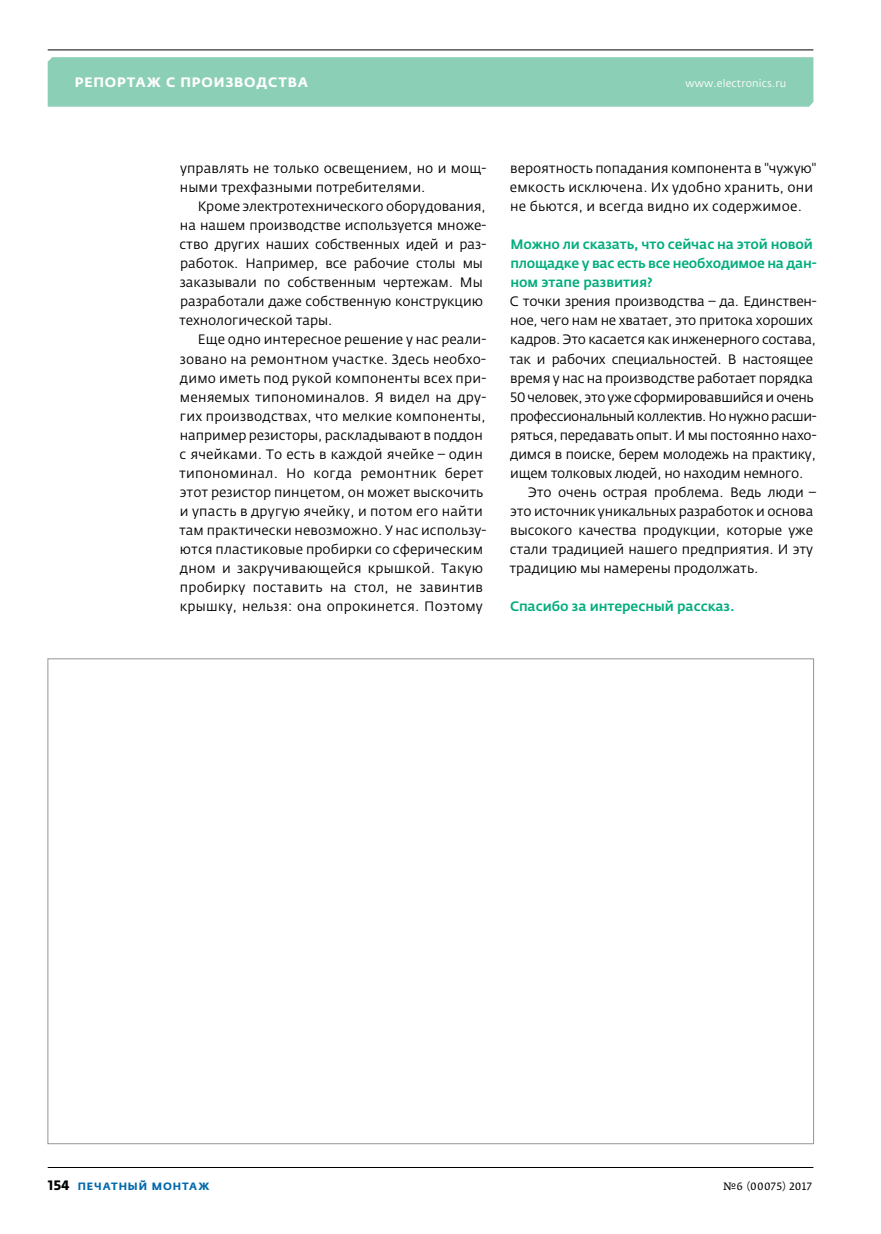
<style>
.page{position:relative;width:881px;height:1234px;background:#fff}
.page>*{position:absolute;margin:0;border:0;box-sizing:border-box;transform-origin:0 0}
.t1{font:13.5px/19px "Fedra Sans Pro";letter-spacing:-.005em;color:#000}
.t2{font:13.5px/19px "Fedra Sans Pro";letter-spacing:.015em;color:#000}
.t3{font:500 13.5px/19px "Fedra Sans Pro";letter-spacing:-.01em;color:#00ad7d}
.t4{font:13.5px "Fedra Sans Pro";letter-spacing:-.03em;color:#000}
.t5{font:13.5px "Fedra Sans Pro";letter-spacing:-.025em;color:#000}
.t6{font:700 13.5px "Fedra Sans Alt Pro";letter-spacing:.06em;color:#fff}
.t7{font:10.5px "Fedra Sans Pro";letter-spacing:.015em;color:#fff}
.t8{font:700 10.5px "Fedra Sans Alt Pro";letter-spacing:.09em;color:#0068ac}
.t9{font:10.5px "Fedra Serif A Pro";letter-spacing:.035em;color:#000}
.s1{font-family:"Fedra Sans Pro";font-size:13.5px;color:#000}
</style>
<div class="page">
<div style="left:48px;top:57px;width:765px;height:50px;background:#8ccfb7"></div>
<hr style="left:48px;top:49px;width:765px;height:1px;background:#000">
<hr style="left:48px;top:1166px;width:765px;height:1px;background:#000">
<p class="t6" style="left:75px;top:74px;width:235px">Репортаж с производства</p>
<p class="t7" style="left:685px;top:77px;width:102px">www.electronics.ru</p>
<p class="t1" style="left:180px;top:159px;width:307px">управлять не только освещением, но и мощ&shy;ными трехфазными потребителями.</p>
<p class="t1" style="left:179px;top:197px;width:308px;text-indent:19px">Кроме электротехнического оборудования, на нашем производстве используется множе&shy;ство других наших собственных идей и раз&shy;работок. Например, все рабочие столы мы заказывали по собственным чертежам. Мы разработали даже собственную конструкцию технологической тары.</p>
<p class="t2" style="left:179px;top:330px;width:309px;text-indent:19px">Еще одно интересное решение у нас реали&shy;зовано на ремонтном участке. Здесь необхо&shy;димо иметь под рукой компоненты всех при&shy;меняемых типономиналов. Я видел на дру&shy;гих производствах, что мелкие компоненты, например резисторы, раскладывают в поддон с ячейками. То есть в каждой ячейке – один типономинал. Но когда ремонтник берет этот резистор пинцетом, он может выскочить и упасть в другую ячейку, и потом его найти там практически невозможно. У нас использу&shy;ются пластиковые пробирки со сферическим дном и закручивающейся крышкой. Такую пробирку поставить на стол, не завинтив крышку, нельзя: она опрокинется. Поэтому</p>
<p class="t2" style="left:509px;top:159px;width:308px">вероятность попадания компонента в "чужую" емкость исключена. Их удобно хранить, они не бьются, и всегда видно их содержимое.</p>
<p class="t3" style="left:510px;top:235px;width:307px">Можно ли сказать, что сейчас на этой новой площадке у вас есть все необходимое на дан&shy;ном этапе развития?</p>
<p class="t1" style="left:509px;top:292px;width:308px">С точки зрения производства – да. Единствен-</p>
<p class="t1" style="left:510px;top:311px;width:304px">ное, чего нам не хватает, это притока хороших</p>
<p class="t1" style="left:510px;top:330px;width:307px">кадров. Это касается как инженерного состава,</p>
<p class="t1" style="left:509px;top:349px;width:305px">так и рабочих специальностей. В настоящее</p>
<p class="t1" style="left:510px;top:368px;width:304px">время у нас на производстве работает порядка</p>
<p class="t5" style="left:510px;top:388px;width:305px">50 человек, это уже сформировавшийся и очень</p>
<p class="t4" style="left:510px;top:407px;width:308px">профессиональный коллектив. Но нужно расши-</p>
<p class="t1" style="left:510px;top:425px;width:307px">ряться, передавать опыт. И мы постоянно нахо-</p>
<p class="t1" style="left:510px;top:444px;width:307px">димся в поиске, берем молодежь на практику,</p>
<p class="t1" style="left:510px;top:463px;width:294px">ищем толковых людей, но находим немного.</p>
<p class="t1" style="left:528px;top:482px;width:290px">Это очень острая проблема. Ведь люди –</p>
<p class="t1" style="left:510px;top:501px;width:304px">это источник уникальных разработок и основа</p>
<p class="t1" style="left:510px;top:520px;width:304px">высокого качества продукции, которые уже</p>
<p class="t1" style="left:509px;top:539px;width:304px">стали традицией нашего предприятия. И эту</p>
<p class="t1" style="left:509px;top:558px;width:250px">традицию мы намерены продолжать.</p>
<p class="t3" style="left:510px;top:596px;width:226px">Спасибо за интересный рассказ.</p>
<p class="t8" style="left:48px;top:1179px;width:163px"><span class="s1">154</span> печатный монтаж</p>
<p class="t9" style="left:723px;top:1179px;width:90px">№6 (00075) 2017</p>
</div>
